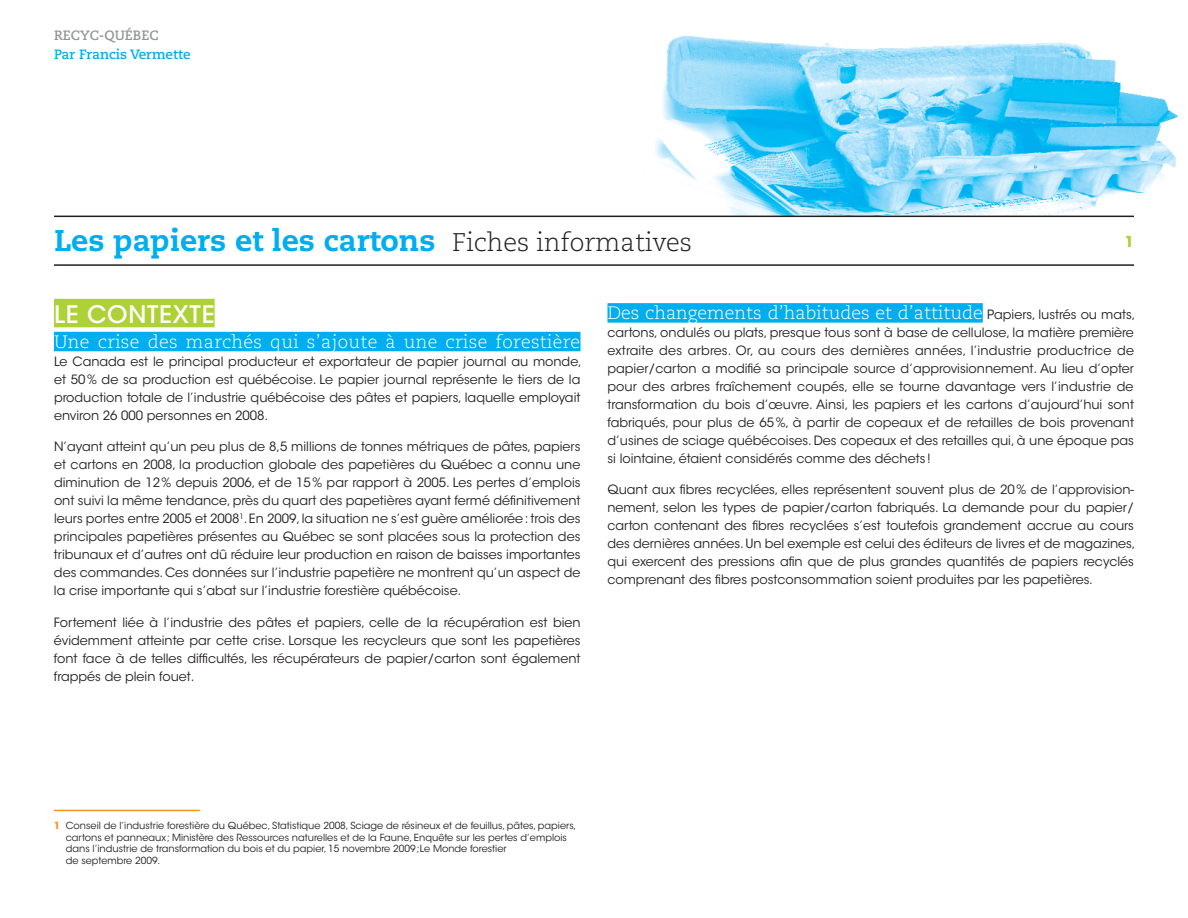
<style>
.page{position:relative;width:1188px;height:918px;background:#fff}
.page>*{position:absolute;margin:0;border:0;box-sizing:border-box;transform-origin:0 0}
.t1{font:800 30px "Caecilia LT Std";color:#00aeef}
.t2{font:500 24px "ITC Avant Garde Std";letter-spacing:.03em;color:#fff}
.t3{font:300 18px "Caecilia LT Std";letter-spacing:.01em;color:#fff}
.t4{font:700 15px "Avant Garde";color:#add136}
.t5{font:700 13.5px "Caecilia LT Std";color:#00aeef}
.t6{font:700 13.5px "Caecilia LT Std";color:#939598}
.t7{font:12.75px/18px "ITC Avant Garde Std";color:#231f20;text-align:justify}
.t8{font:9.75px/11.7px "ITC Avant Garde Std";color:#231f20}
.s1{font-weight:300;font-size:25.5px;color:#231f20}
.s2{font-family:"ITC Avant Garde Std";font-weight:400;font-size:12.75px;color:#231f20}
.s3{font-weight:700;color:#f8951d}
</style>
<div class="page">
<img style="left:614px;top:36px;width:564px;height:180px">
<hr style="left:54px;top:216px;width:1080px;height:1px;background:#231f20">
<hr style="left:54px;top:264px;width:1080px;height:2px;background:#231f20">
<div style="left:54px;top:299px;width:161px;height:28px;background:#add136"></div>
<div style="left:54px;top:332px;width:526px;height:19px;background:#00aeef"></div>
<hr style="left:54px;top:810px;width:146px;height:1px;background:#f8951d">
<div style="left:608px;top:303px;width:375px;height:20px;background:#00aeef"></div>
<p class="t6" style="left:54px;top:28px;width:106px">RECYC-QUÉBEC</p>
<p class="t5" style="left:54px;top:46px;width:138px">Par Francis Vermette</p>
<h1 class="t1" style="left:54px;top:222px;width:640px">Les papiers et les cartons <span class="s1">Fiches informatives</span></h1>
<p class="t4" style="left:1125px;top:231px;width:11px">1</p>
<h2 class="t2" style="left:54px;top:299px;width:162px">LE CONTEXTE</h2>
<h3 class="t3" style="left:54px;top:331px;width:528px">Une crise des marchés qui s’ajoute à une crise forestière</h3>
<p class="t7" style="left:54px;top:352px;width:529px;text-align:left">Le Canada est le principal producteur et exportateur de papier journal au monde, et 50% de sa production est québécoise. Le papier journal représente le tiers de la production totale de l’industrie québécoise des pâtes et papiers, laquelle employait environ 26 000 personnes en 2008.</p>
<p class="t7" style="left:54px;top:438px;width:528px">N’ayant atteint qu’un peu plus de 8,5 millions de tonnes métriques de pâtes, papiers et cartons en 2008, la production globale des papetières du Québec a connu une diminution de 12% depuis 2006, et de 15% par rapport à 2005. Les pertes d’emplois ont suivi la même tendance, près du quart des papetières ayant fermé définitivement leurs portes entre 2005 et 2008<sup>1</sup>. En 2009, la situation ne s’est guère améliorée: trois des principales papetières présentes au Québec se sont placées sous la protection des tribunaux et d’autres ont dû réduire leur production en raison de baisses importantes des commandes. Ces données sur l’industrie papetière ne montrent qu’un aspect de la crise importante qui s’abat sur l’industrie forestière québécoise.</p>
<p class="t7" style="left:54px;top:613px;width:528px">Fortement liée à l’industrie des pâtes et papiers, celle de la récupération est bien évidemment atteinte par cette crise. Lorsque les recycleurs que sont les papetières font face à de telles difficultés, les récupérateurs de papier/carton sont également frappés de plein fouet.</p>
<h3 class="t3" style="left:608px;top:303px;width:530px">Des changements d’habitudes et d’attitude <span class="s2">Papiers, lustrés ou mats,</span></h3>
<p class="t7" style="left:607px;top:323px;width:528px">cartons, ondulés ou plats, presque tous sont à base de cellulose, la matière première extraite des arbres. Or, au cours des dernières années, l’industrie productrice de papier/carton a modifié sa principale source d’approvisionnement. Au lieu d’opter pour des arbres fraîchement coupés, elle se tourne davantage vers l’industrie de transformation du bois d’œuvre. Ainsi, les papiers et les cartons d’aujourd’hui sont fabriqués, pour plus de 65%, à partir de copeaux et de retailles de bois provenant d’usines de sciage québécoises. Des copeaux et des retailles qui, à une époque pas si lointaine, étaient considérés comme des déchets !</p>
<p class="t7" style="left:607px;top:481px;width:530px;text-align:left">Quant aux fibres recyclées, elles représentent souvent plus de 20% de l’approvision&shy;nement, selon les types de papier/carton fabriqués. La demande pour du papier/ carton contenant des fibres recyclées s’est toutefois grandement accrue au cours des dernières années. Un bel exemple est celui des éditeurs de livres et de magazines, qui exercent des pressions afin que de plus grandes quantités de papiers recyclés comprenant des fibres postconsommation soient produites par les papetières.</p>
<p class="t8" style="left:66px;top:820px;width:512px;text-indent:-12px"><span class="s3">1</span> Conseil de l’industrie forestière du Québec, Statistique 2008, Sciage de résineux et de feuillus, pâtes, papiers, cartons et panneaux ; Ministère des Ressources naturelles et de la Faune, Enquête sur les pertes d’emplois dans l’industrie de transformation du bois et du papier, 15 novembre 2009;Le Monde forestier<br>de septembre 2009.</p>
</div>
